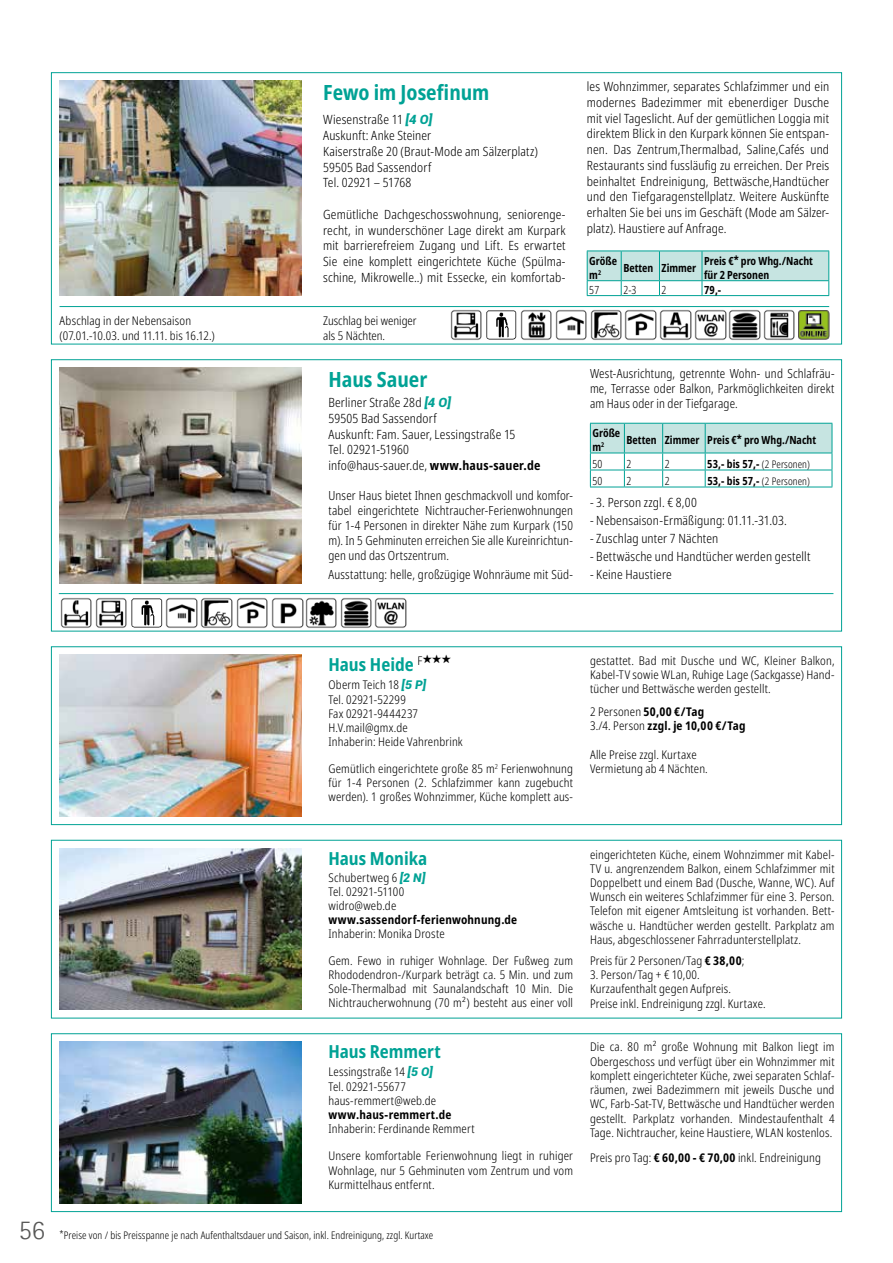
<style>
.page{position:relative;width:893px;height:1263px;background:#fff}
.page>*{position:absolute;margin:0;border:0;box-sizing:border-box;transform-origin:0 0}
.t1{font:300 27px "AT Rotis Sans Serif";color:#575756}
.t2{font:700 condensed 21px "Noto Sans";color:#00a295}
.t3{font:700 condensed 18px "Noto Sans";color:#00a295}
.t4{font:300 condensed 12.75px/15.8px "Noto Sans";letter-spacing:.01em;color:#000}
.t5{font:300 condensed 12.6px/15px "Noto Sans";letter-spacing:.01em;color:#000;text-align:justify}
.t6{font:300 condensed 12px/14.1px "Noto Sans";letter-spacing:.01em;color:#000}
.t7{font:700 condensed 12px/14.2px "Noto Sans";letter-spacing:.02em;color:#000}
.t8{font:700 condensed 11.25px/13.5px "Noto Sans";color:#000;scale:.95 1}
.t9{font:300 condensed 11.25px "Noto Sans";color:#000;scale:.95 1}
.t10{font:300 condensed 10.5px "Noto Sans";letter-spacing:.01em;color:#000;scale:.95 1}
.s1{font-family:"Roboto";font-weight:900;font-style:italic;font-stretch:normal;color:#00a295}
.s2{font-weight:700}
.s3{font-weight:300;font-size:10.5px}
.s4{font-weight:300}
</style>
<div class="page">
<div style="left:51px;top:646px;width:791px;height:179px;background:#fff;border:1px solid #00a295"></div>
<img style="left:60px;top:655px;width:242px;height:161px">
<img style="left:60px;top:848px;width:242px;height:162px">
<div style="left:51px;top:359px;width:791px;height:272px;background:#fff;border:1px solid #00a295"></div>
<img style="left:60px;top:368px;width:242px;height:215px">
<hr style="left:705px;top:487px;width:127px;height:1px;background:#00a295">
<svg style="left:590px;top:423px;width:243px;height:64px"></svg>
<hr style="left:590px;top:487px;width:34px;height:1px;background:#00a295">
<hr style="left:624px;top:487px;width:39px;height:1px;background:#00a295">
<hr style="left:663px;top:487px;width:42px;height:1px;background:#00a295">
<hr style="left:59px;top:593px;width:774px;height:1px;background:#00a295">
<img style="left:60px;top:598px;width:32px;height:30px">
<img style="left:95px;top:598px;width:32px;height:30px">
<img style="left:166px;top:598px;width:32px;height:30px">
<img style="left:201px;top:598px;width:32px;height:30px">
<img style="left:271px;top:598px;width:66px;height:30px">
<img style="left:340px;top:598px;width:32px;height:30px">
<img style="left:131px;top:598px;width:32px;height:30px">
<img style="left:236px;top:598px;width:32px;height:30px">
<img style="left:375px;top:598px;width:32px;height:30px">
<div style="left:51px;top:1033px;width:791px;height:179px;background:#fff;border:1px solid #00a295"></div>
<img style="left:60px;top:1042px;width:242px;height:161px">
<div style="left:51px;top:72px;width:791px;height:272px;background:#fff;border:1px solid #00a295"></div>
<img style="left:60px;top:81px;width:242px;height:215px">
<svg style="left:587px;top:251px;width:242px;height:44px"></svg>
<hr style="left:702px;top:295px;width:127px;height:1px;background:#00a295">
<hr style="left:587px;top:295px;width:34px;height:1px;background:#00a295">
<hr style="left:621px;top:295px;width:38px;height:1px;background:#00a295">
<hr style="left:659px;top:295px;width:43px;height:1px;background:#00a295">
<hr style="left:60px;top:306px;width:769px;height:1px;background:#00a295">
<img style="left:450px;top:310px;width:32px;height:30px">
<img style="left:520px;top:310px;width:32px;height:30px">
<img style="left:555px;top:310px;width:32px;height:30px">
<img style="left:590px;top:310px;width:32px;height:30px">
<img style="left:660px;top:310px;width:67px;height:30px">
<img style="left:486px;top:310px;width:31px;height:30px">
<img style="left:625px;top:310px;width:32px;height:30px">
<img style="left:763px;top:310px;width:67px;height:30px">
<img style="left:729px;top:310px;width:32px;height:30px">
<h2 class="t2" style="left:323px;top:77px;width:168px">Fewo im Josefinum</h2>
<p class="t4" style="left:323px;top:112px;width:216px">Wiesenstraße 11 <span class="s1">[4 O]<br></span>Auskunft: Anke Steiner<br>Kaiserstraße 20 (Braut-Mode am Sälzerplatz)<br>59505 Bad Sassendorf<br>Tel. 02921 – 51768</p>
<p class="t4" style="left:323px;top:207px;width:244px;text-align:justify">Gemütliche Dachgeschosswohnung, seniorenge&shy;recht, in wunderschöner Lage direkt am Kurpark mit barrierefreiem Zugang und Lift. Es erwartet Sie eine komplett eingerichtete Küche (Spülma&shy;schine, Mikrowelle..) mit Essecke, ein komfortab-</p>
<p class="t6" style="left:60px;top:314px;width:157px">Abschlag in der Nebensaison (07.01.-10.03. und 11.11. bis 16.12.)</p>
<p class="t6" style="left:323px;top:314px;width:95px">Zuschlag bei weniger als 5 Nächten.</p>
<h2 class="t2" style="left:328px;top:364px;width:100px">Haus Sauer</h2>
<p class="t4" style="left:328px;top:395px;width:213px">Berliner Straße 28d <span class="s1">[4 O]<br></span>59505 Bad Sassendorf<br>Auskunft: Fam. Sauer, Lessingstraße 15<br>Tel. 02921-51960<br>info@haus-sauer.de, <span class="s2">www.haus-sauer.de</span></p>
<p class="t5" style="left:328px;top:488px;width:246px">Unser Haus bietet Ihnen geschmackvoll und komfor&shy;tabel eingerichtete Nichtraucher-Ferienwohnungen für 1-4 Personen in direkter Nähe zum Kurpark (150 m). In 5 Gehminuten erreichen Sie alle Kureinrichtun&shy;gen und das Ortszentrum.</p>
<p class="t5" style="left:328px;top:568px;width:246px">Ausstattung: helle, großzügige Wohnräume mit Süd-</p>
<p class="t4" style="left:587px;top:79px;width:244px;text-align:justify">les Wohnzimmer, separates Schlafzimmer und ein modernes Badezimmer mit ebenerdiger Dusche mit viel Tageslicht. Auf der gemütlichen Loggia mit direktem Blick in den Kurpark können Sie entspan&shy;nen. Das Zentrum,Thermalbad, Saline,Cafés und Restaurants sind fussläufig zu erreichen. Der Preis beinhaltet Endreinigung, Bettwäsche,Handtücher und den Tiefgaragenstellplatz. Weitere Auskünfte erhalten Sie bei uns im Geschäft (Mode am Sälzer&shy;platz). Haustiere auf Anfrage.</p>
<p class="t8" style="left:589px;top:254px;width:31px">Größe m<sup>2</sup></p>
<p class="t8" style="left:623px;top:261px;width:78px">Betten Zimmer</p>
<p class="t8" style="left:704px;top:254px;width:116px">Preis €* pro Whg./Nacht für 2 Personen</p>
<p class="t9" style="left:589px;top:282px;width:12px">57</p>
<p class="t9" style="left:623px;top:282px;width:15px">2-3</p>
<p class="t9" style="left:662px;top:282px;width:7px">2</p>
<p class="t8" style="left:704px;top:283px;width:20px">79,-</p>
<p class="t5" style="left:590px;top:366px;width:246px">West-Ausrichtung, getrennte Wohn- und Schlafräu&shy;me, Terrasse oder Balkon, Parkmöglichkeiten direkt am Haus oder in der Tiefgarage.</p>
<p class="t8" style="left:592px;top:427px;width:31px">Größe m<sup>2</sup></p>
<p class="t8" style="left:626px;top:433px;width:201px">Betten Zimmer Preis €* pro Whg./Nacht</p>
<p class="t9" style="left:592px;top:455px;width:12px">50</p>
<p class="t9" style="left:626px;top:455px;width:7px">2</p>
<p class="t9" style="left:665px;top:455px;width:7px">2</p>
<p class="t8" style="left:707px;top:457px;width:110px">53,- bis 57,- <span class="s3">(2 Personen)</span></p>
<p class="t9" style="left:592px;top:472px;width:12px">50</p>
<p class="t9" style="left:626px;top:472px;width:7px">2</p>
<p class="t9" style="left:665px;top:472px;width:7px">2</p>
<p class="t8" style="left:707px;top:474px;width:110px">53,- bis 57,- <span class="s3">(2 Personen)</span></p>
<p class="t4" style="left:590px;top:494px;width:108px">- 3. Person zzgl. € 8,00</p>
<p class="t4" style="left:590px;top:513px;width:198px">- Nebensaison-Ermäßigung: 01.11.-31.03.</p>
<p class="t4" style="left:590px;top:531px;width:130px">- Zuschlag unter 7 Nächten</p>
<p class="t4" style="left:590px;top:549px;width:222px">- Bettwäsche und Handtücher werden gestellt</p>
<p class="t4" style="left:590px;top:567px;width:83px">- Keine Haustiere</p>
<h3 class="t3" style="left:328px;top:651px;width:124px">Haus Heide <sup>F</sup><sup>★★★</sup></h3>
<p class="t6" style="left:328px;top:678px;width:136px">Oberm Teich 18 <span class="s1">[5 P]<br></span>Tel. 02921-52299<br>Fax 02921-9444237<br>H.V.mail@gmx.de<br>Inhaberin: Heide Vahrenbrink</p>
<p class="t6" style="left:328px;top:762px;width:246px;text-align:justify">Gemütlich eingerichtete große 85 m<sup>2</sup> Ferienwohnung für 1-4 Personen (2. Schlafzimmer kann zugebucht werden). 1 großes Wohnzimmer, Küche komplett aus-</p>
<p class="t6" style="left:590px;top:653px;width:246px;text-align:justify">gestattet. Bad mit Dusche und WC, Kleiner Balkon, Kabel-TV sowie WLan, Ruhige Lage (Sackgasse) Hand&shy;tücher und Bettwäsche werden gestellt.</p>
<p class="t7" style="left:590px;top:704px;width:157px"><span class="s4">2 Personen</span> 50,00 €/Tag<br><span class="s4">3./4. Person</span> zzgl. je 10,00 €/Tag</p>
<p class="t6" style="left:590px;top:747px;width:119px">Alle Preise zzgl. Kurtaxe<br>Vermietung ab 4 Nächten.</p>
<h1 class="t1" style="left:19px;top:1214px;width:27px">56</h1>
<h3 class="t3" style="left:328px;top:846px;width:100px">Haus Monika</h3>
<p class="t6" style="left:328px;top:871px;width:98px">Schubertweg 6 <span class="s1">[2 N]<br></span>Tel. 02921-51100 widro@web.de</p>
<p class="t7" style="left:328px;top:913px;width:190px">www.sassendorf-ferienwohnung.de</p>
<p class="t6" style="left:328px;top:927px;width:118px">Inhaberin: Monika Droste</p>
<p class="t6" style="left:328px;top:954px;width:246px;text-align:justify">Gem. Fewo in ruhiger Wohnlage. Der Fußweg zum Rhododendron-/Kurpark beträgt ca. 5 Min. und zum Sole-Thermalbad mit Saunalandschaft 10 Min. Die Nichtraucherwohnung (70 m²) besteht aus einer voll</p>
<h3 class="t3" style="left:328px;top:1038px;width:114px">Haus Remmert</h3>
<p class="t6" style="left:328px;top:1065px;width:109px">Lessingstraße 14 <span class="s1">[5 O]<br></span>Tel. 02921-55677 haus-remmert@web.de</p>
<p class="t7" style="left:328px;top:1108px;width:125px">www.haus-remmert.de</p>
<p class="t6" style="left:328px;top:1122px;width:148px">Inhaberin: Ferdinande Remmert</p>
<p class="t6" style="left:328px;top:1149px;width:246px;text-align:justify">Unsere komfortable Ferienwohnung liegt in ruhiger Wohnlage, nur 5 Gehminuten vom Zentrum und vom Kurmittelhaus entfernt.</p>
<p class="t10" style="left:60px;top:1228px;width:395px">*Preise von / bis Preisspanne je nach Aufenthaltsdauer und Saison, inkl. Endreinigung, zzgl. Kurtaxe</p>
<p class="t6" style="left:590px;top:848px;width:246px;text-align:justify">eingerichteten Küche, einem Wohnzimmer mit Kabel-TV u. angrenzendem Balkon, einem Schlafzimmer mit Doppelbett und einem Bad (Dusche, Wanne, WC). Auf Wunsch ein weiteres Schlafzimmer für eine 3. Person.<br>Telefon mit eigener Amtsleitung ist vorhanden. Bett&shy;wäsche u. Handtücher werden gestellt. Parkplatz am Haus, abgeschlossener Fahrradunterstellplatz.</p>
<p class="t6" style="left:590px;top:954px;width:156px">Preis für 2 Personen/Tag <span class="s2">€ 38,00</span>;</p>
<p class="t6" style="left:590px;top:968px;width:177px">3. Person/Tag + € 10,00.<br>Kurzaufenthalt gegen Aufpreis.<br>Preise inkl. Endreinigung zzgl. Kurtaxe.</p>
<p class="t6" style="left:590px;top:1040px;width:246px;text-align:justify">Die ca. 80 m² große Wohnung mit Balkon liegt im Obergeschoss und verfügt über ein Wohnzimmer mit komplett eingerichteter Küche, zwei separaten Schlaf&shy;räumen, zwei Badezimmern mit jeweils Dusche und WC, Farb-Sat-TV, Bettwäsche und Handtücher werden gestellt. Parkplatz vorhanden. Mindestaufenthalt 4<br>Tage. Nichtraucher, keine Haustiere, WLAN kostenlos.</p>
<p class="t6" style="left:590px;top:1151px;width:232px">Preis pro Tag: <span class="s2">€ 60,00 - € 70,00</span> inkl. Endreinigung</p>
</div>
